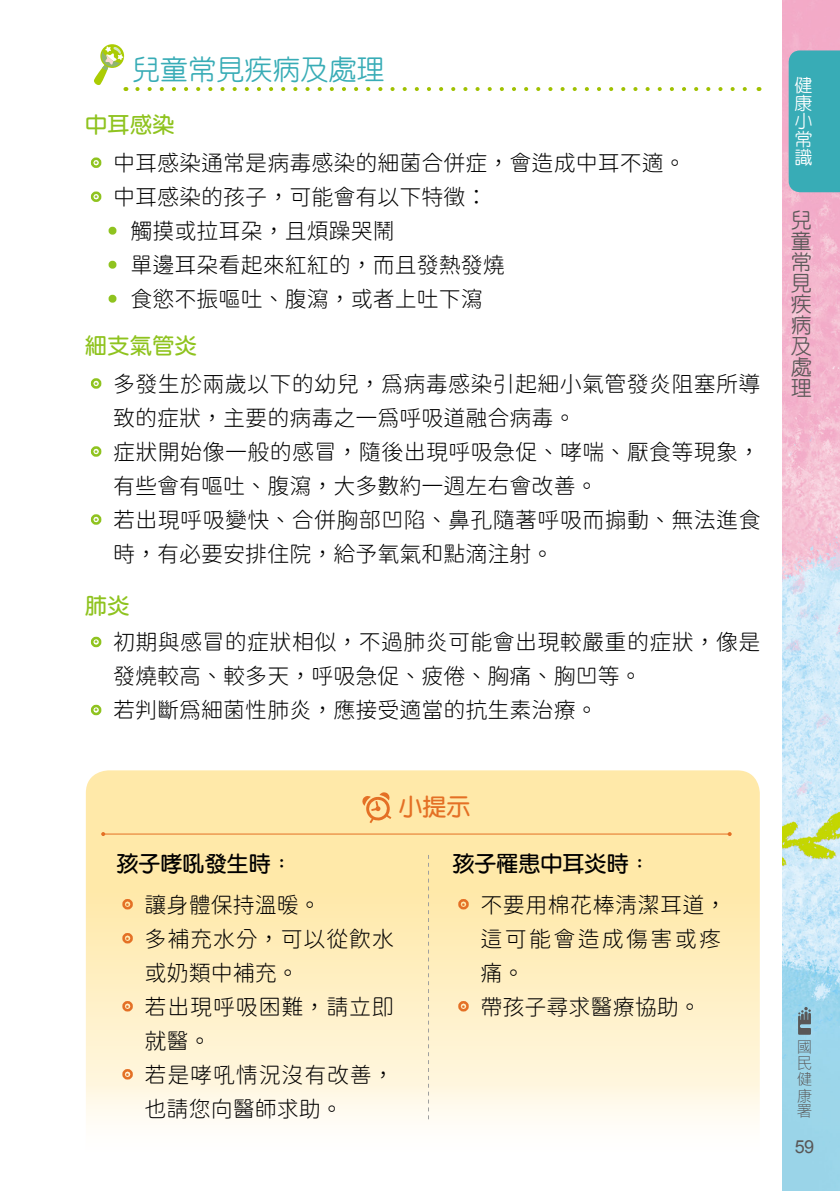
<style>
.page{position:relative;width:840px;height:1191px;background:#fff}
.page>*{position:absolute;margin:0;border:0;box-sizing:border-box;transform-origin:0 0}
.t1{font:500 28px "AR Yuan B5";color:#38acb6}
.t2{font:700 24px "AR Yuan B5";color:#e47025}
.t3{font:22px "Gen Sen Rounded TW L";color:#000}
.t4{font:22px "Gen Sen Rounded TW L";letter-spacing:.035em;color:#000}
.t5{font:700 22px "AR Yuan B5";color:#000}
.t6{font:22px "Gen Sen Rounded TW L";letter-spacing:.02em;color:#000}
.t7{font:700 22px "AR Yuan B5";letter-spacing:.02em;color:#8fc31f}
.t8{font:22px "Gen Sen Rounded TW L";letter-spacing:.105em;color:#000}
.t9{font:500 21px/21px "AR Yuan B5";color:#595757;text-align:justify}
.t10{font:500 18px/18px "AR Yuan B5";color:#fff;text-align:justify}
.t11{font:18px "Arial";color:#595757}
.t12{font:300 16px/16px "Microsoft Jheng Hei";color:#595757;text-align:justify}
.s1{color:#8fc31f}
.s2{font-family:"DF Yuan W3 WIN BF";font-size:20px;color:#8fc31f}
.s3{color:#e47025}
.s4{font-family:"AR Yuan B5";font-weight:300}
</style>
<div class="page">
<img style="left:782px;top:0;width:57px;height:1191px">
<svg style="left:797px;top:1007px;width:13px;height:27px"></svg>
<div style="left:788px;top:50px;width:51px;height:142px;background:#38acb6"></div>
<svg style="left:137px;top:87px;width:610px;height:4px"></svg>
<svg style="left:100px;top:44px;width:24px;height:24px"></svg>
<svg style="left:94px;top:46px;width:32px;height:45px"></svg>
<svg style="left:86px;top:770px;width:673px;height:351px;background:#feeebe"></svg>
<svg style="left:90px;top:157px;width:12px;height:11px"></svg>
<svg style="left:90px;top:191px;width:12px;height:11px"></svg>
<svg style="left:108px;top:226px;width:9px;height:9px"></svg>
<svg style="left:108px;top:260px;width:9px;height:9px"></svg>
<svg style="left:108px;top:294px;width:9px;height:9px"></svg>
<svg style="left:90px;top:378px;width:12px;height:11px"></svg>
<svg style="left:90px;top:446px;width:12px;height:11px"></svg>
<svg style="left:90px;top:514px;width:12px;height:11px"></svg>
<svg style="left:90px;top:636px;width:12px;height:12px"></svg>
<svg style="left:90px;top:704px;width:12px;height:12px"></svg>
<hr style="left:103px;top:833px;width:626px;height:1px;background:#e47025">
<svg style="left:101px;top:832px;width:4px;height:4px"></svg>
<svg style="left:727px;top:832px;width:4px;height:4px"></svg>
<svg style="left:361px;top:792px;width:30px;height:31px"></svg>
<svg style="left:115px;top:891px;width:25px;height:25px"></svg>
<svg style="left:115px;top:925px;width:25px;height:25px"></svg>
<svg style="left:115px;top:993px;width:25px;height:25px"></svg>
<svg style="left:115px;top:1061px;width:25px;height:25px"></svg>
<svg style="left:451px;top:891px;width:24px;height:25px"></svg>
<svg style="left:451px;top:993px;width:24px;height:25px"></svg>
<svg style="left:428px;top:855px;width:1px;height:264px"></svg>
<p class="t1" style="left:132px;top:55px;width:254px">兒童常見疾病及處理</p>
<p class="t7" style="left:85px;top:113px;width:91px">中耳感染</p>
<p class="t3" style="left:85px;top:151px;width:602px"><span class="s1">‧</span> 中耳感染通常是病毒感染的細菌合併症，會造成中耳不適。</p>
<p class="t3" style="left:85px;top:185px;width:404px"><span class="s1">‧</span> 中耳感染的孩子，可能會有以下特徵：</p>
<p class="t3" style="left:102px;top:219px;width:294px"><span class="s2">‧</span> 觸摸或拉耳朵，且煩躁哭鬧</p>
<p class="t3" style="left:102px;top:253px;width:404px"><span class="s2">‧</span> 單邊耳朵看起來紅紅的，而且發熱發燒</p>
<p class="t3" style="left:102px;top:287px;width:382px"><span class="s2">‧</span> 食慾不振嘔吐、腹瀉，或者上吐下瀉</p>
<p class="t7" style="left:85px;top:334px;width:113px">細支氣管炎</p>
<p class="t3" style="left:85px;top:371px;width:676px"><span class="s1">‧</span> 多發生於兩歲以下的幼兒，為病毒感染引起細小氣管發炎阻塞所導</p>
<p class="t3" style="left:113px;top:405px;width:464px">致的症狀，主要的病毒之一為呼吸道融合病毒。</p>
<p class="t3" style="left:85px;top:439px;width:676px"><span class="s1">‧</span> 症狀開始像一般的感冒，隨後出現呼吸急促、哮喘、厭食等現象，</p>
<p class="t3" style="left:113px;top:473px;width:486px">有些會有嘔吐、腹瀉，大多數約一週左右會改善。</p>
<p class="t3" style="left:85px;top:507px;width:676px"><span class="s1">‧</span> 若出現呼吸變快、合併胸部凹陷、鼻孔隨著呼吸而搧動、無法進食</p>
<p class="t3" style="left:113px;top:541px;width:442px">時，有必要安排住院，給予氧氣和點滴注射。</p>
<p class="t7" style="left:85px;top:595px;width:46px">肺炎</p>
<p class="t3" style="left:85px;top:630px;width:676px"><span class="s1">‧</span> 初期與感冒的症狀相似，不過肺炎可能會出現較嚴重的症狀，像是</p>
<p class="t3" style="left:113px;top:664px;width:530px">發燒較高、較多天，呼吸急促、疲倦、胸痛、胸凹等。</p>
<p class="t3" style="left:85px;top:698px;width:514px"><span class="s1">‧</span> 若判斷為細菌性肺炎，應接受適當的抗生素治療。</p>
<p class="t2" style="left:398px;top:795px;width:73px">小提示</p>
<p class="t5" style="left:116px;top:853px;width:177px">孩子哮吼發生時：</p>
<p class="t3" style="left:116px;top:892px;width:206px"><span class="s3">‧</span> 讓身體保持溫暖。</p>
<p class="t4" style="left:116px;top:926px;width:279px"><span class="s3">‧</span> 多補充水分，可以從飲水</p>
<p class="t3" style="left:144px;top:960px;width:155px">或奶類中補充。</p>
<p class="t4" style="left:116px;top:994px;width:279px"><span class="s3">‧</span> 若出現呼吸困難，請立<span class="s4">即</span></p>
<p class="t3" style="left:144px;top:1028px;width:67px">就醫。</p>
<p class="t4" style="left:116px;top:1062px;width:279px"><span class="s3">‧</span> 若是哮吼情況沒有改善，</p>
<p class="t3" style="left:144px;top:1096px;width:199px">也請您向醫師求助。</p>
<p class="t5" style="left:452px;top:853px;width:199px">孩子罹患中耳炎時：</p>
<p class="t6" style="left:452px;top:892px;width:275px"><span class="s3">‧</span> 不要用棉花棒清潔耳道，</p>
<p class="t8" style="left:480px;top:926px;width:242px">這可能會造成傷害或疼</p>
<p class="t3" style="left:480px;top:960px;width:45px">痛。</p>
<p class="t3" style="left:452px;top:994px;width:250px"><span class="s3">‧</span> 帶孩子尋求醫療協助。</p>
<p class="t10" style="left:794px;top:76px;width:19px">健康小常識</p>
<p class="t9" style="left:790px;top:210px;width:22px">兒童常見疾病及處理</p>
<p class="t12" style="left:796px;top:1039px;width:17px">國民健康署</p>
<p class="t11" style="left:794px;top:1134px;width:21px">59</p>
</div>
